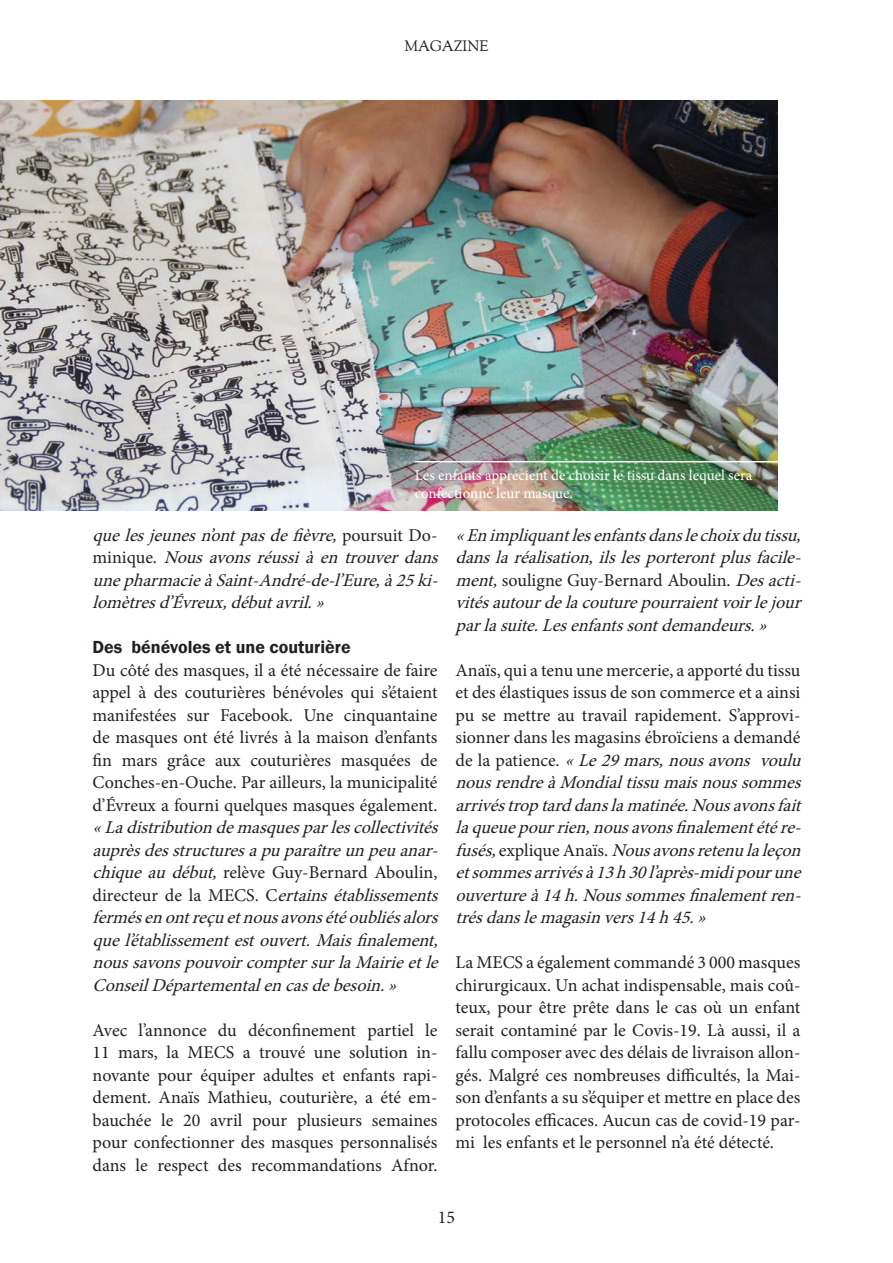
<style>
.page{position:relative;width:893px;height:1263px;background:#fff}
.page>*{position:absolute;margin:0;border:0;box-sizing:border-box;transform-origin:0 0}
.Corps_de_texte_-_Let{font:18px/22.5px "Minion Pro";color:#231f20;text-align:justify}
.Corps_de_texte_-_Let-2{font:italic 18px/22.5px "Minion Pro";color:#231f20}
.Citation_-_Au-dessou{font:15px/18px "Minion Pro";color:#fff}
.t1{font:15px "OFL Goudy St M";color:#231f20}
.s1{font-style:normal}
.s2{font-family:"Franklin Gothic";font-weight:600}
.s3{font-style:italic}
</style>
<div class="page">
<img style="left:0;top:100px;width:778px;height:410px">
<hr style="left:415px;top:461px;width:363px;height:1px;background:#fff">
<p class="t1" style="left:404px;top:37px;width:86px">MAGAZINE</p>
<p class="Citation_-_Au-dessou" style="left:415px;top:467px;width:339px">Les enfants apprécient de choisir le tissu dans lequel sera confectionné leur masque.</p>
<p class="Corps_de_texte_-_Let-2" style="left:93px;top:524px;width:353px">quelesjeunesn’ontpasdefièvre,<span class="s1">p o u r s u i t D o - m i n i q u e .</span> Nousavonsréussiàentrouverdans unepharmacieàSaint-André-de-l’Eure,à25ki&shy;lomètresd’Évreux,débutavril.»</p>
<p class="Corps_de_texte_-_Let" style="left:93px;top:636px;width:353px;text-align:left"><span class="s2">Des bénévoles et une couturière<br></span>Du côté des masques, il a été nécessaire de faire appel à des couturières bénévoles qui s’étaient manifestées sur Facebook. Une cinquantaine de masques ont été livrés à la maison d’enfants fin mars grâce aux couturières masquées de Conches-en-Ouche. Par ailleurs, la municipalité d’Évreux a fourni quelques masques également. <span class="s3">«Ladistributiondemasquesparlescollectivités auprèsdesstructuresapuparaîtreunpeuanar&shy;chiqueaudébut,</span>relève Guy-Bernard Aboulin, d i r e c t e u r d e l a M E C S . C <span class="s3">ertainsétablissements fermésenontreçuetnousavonsétéoubliésalors quel’établissementestouvert.Maisfinalement, noussavonspouvoircomptersurlaMairieetle ConseilDépartementalencasdebesoin.»</span></p>
<p class="Corps_de_texte_-_Let" style="left:93px;top:1019px;width:346px">Avec l’annonce du déconfinement partiel le 11 mars, la MECS a trouvé une solution in&shy;novante pour équiper adultes et enfants rapi&shy;dement. Anaïs Mathieu, couturière, a été em&shy;bauchée le 20 avril pour plusieurs semaines pour confectionner des masques personnalisés dans le respect des recommandations Afnor.</p>
<p class="Corps_de_texte_-_Let-2" style="left:455px;top:524px;width:353px;text-align:justify">«Enimpliquantlesenfantsdanslechoixdutissu, danslaréalisation,ilslesporterontplusfacile&shy;ment,<span class="s1">souligne Guy-Bernard Aboulin.</span> Desacti&shy;vitésautourdelacouturepourraientvoirlej our parlasuite.Lesenfantssontdemandeurs.»</p>
<p class="Corps_de_texte_-_Let-2" style="left:455px;top:659px;width:353px"><span class="s1">Anaïs, qui a tenu une mercerie, a apporté du tissu et des élastiques issus de son commerce et a ainsi pu se mettre au travail rapidement. S’approvi&shy;sionner dans les magasins ébroïciens a demandé d e l a p a t i e n c e .</span> «Le29mars,nousavons voulu nousrendreàMondialtissumaisnoussommes arrivéstroptarddanslamatinée.Nousavonsfait laqueuepourrien,nousavonsfinalementétére&shy;fusés,<span class="s1">e x p l i q u e A n a ï s .</span> Nousavonsretenulaleçon etsommesarrivésà13h30l’après-midipourune ouvertureà14h.Noussommesfinalementren&shy;trésdanslemagasinvers14h45.»</p>
<p class="Corps_de_texte_-_Let" style="left:455px;top:951px;width:346px">La MECS a également commandé 3 000 masques chirurgicaux. Un achat indispensable, mais coû&shy;teux, pour être prête dans le cas où un enfant serait contaminé par le Covis-19. Là aussi, il a fallu composer avec des délais de livraison allon&shy;gés. Malgré ces nombreuses difficultés, la Mai&shy;son d’enfants a su s’équiper et mettre en place des protocoles efficaces. Aucun cas de covid-19 par&shy;mi les enfants et le personnel n’a été détecté.</p>
<p class="Corps_de_texte_-_Let" style="left:438px;top:1206px;width:19px">15</p>
</div>
